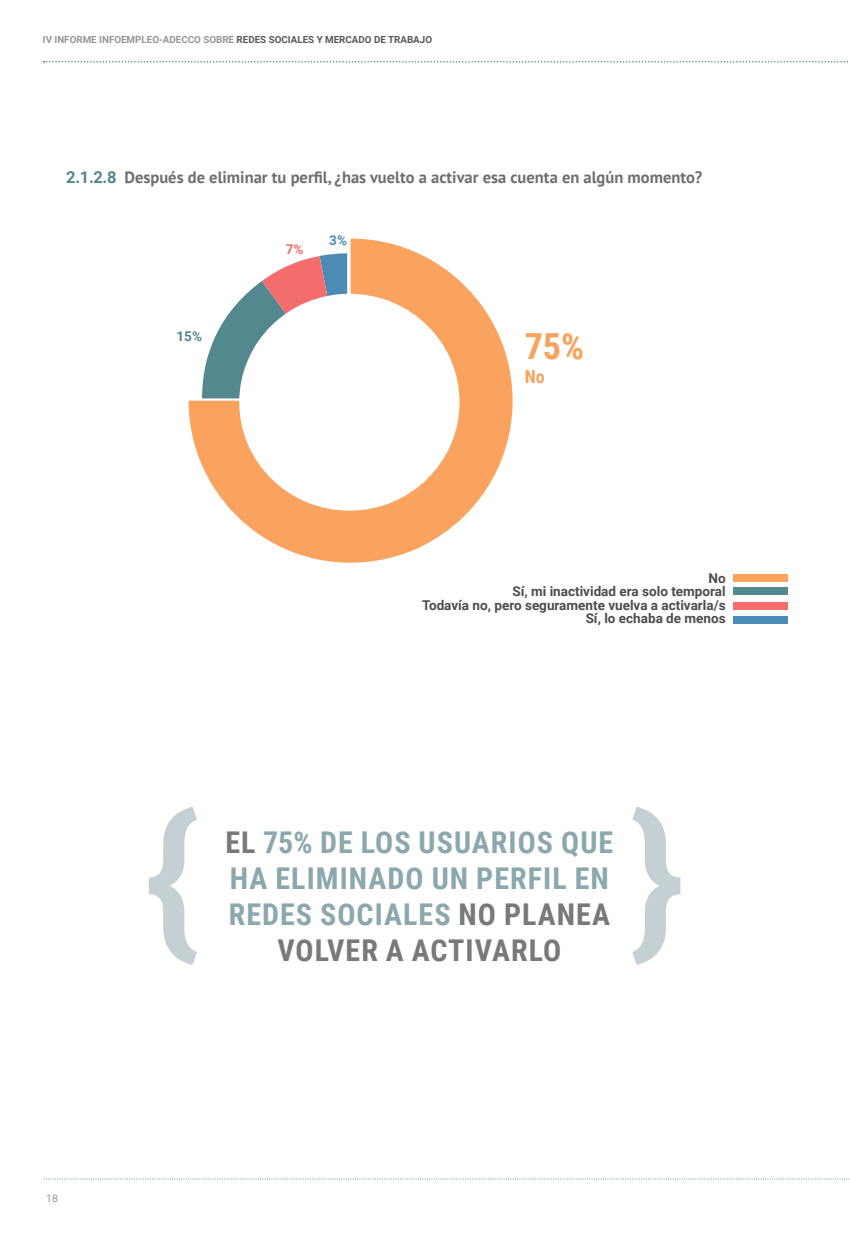
<style>
.page{position:relative;width:850px;height:1234px;background:#fff}
.page>*{position:absolute;margin:0;border:0;box-sizing:border-box;transform-origin:0 0}
.t1{font:700 165.9px "Roboto";color:#c4d0d3}
.t2{font:700 36px "Roboto Condensed";color:#f9a35e}
.t3{font:700 30px/36px "Roboto Condensed";letter-spacing:.035em;color:#8ba8ae}
.t4{font:700 30px "Roboto Condensed";letter-spacing:.035em;color:#77797b}
.t5{font:700 18px "Roboto Condensed";color:#f9a35e}
.t6{font:700 16.5px "PT Sans";color:#6d6f71}
.t7{font:700 13.5px/13.5px "Roboto";color:#4d4d4f;text-align:right}
.t8{font:700 13.5px "Roboto";color:#52888e}
.t9{font:700 13.5px "Roboto";color:#f26d6c}
.t10{font:700 13.5px "Roboto";color:#4c8bb3}
.t11{font:10.5px "Roboto";color:#949698}
.t12{font:700 9.75px "Roboto";color:#949698}
.s1{color:#58595b}
.s2{font-family:"Roboto";color:#52888e}
.s3{color:#77797b}
</style>
<div class="page">
<svg style="left:44px;top:61px;width:804px;height:1px"></svg>
<svg style="left:44px;top:1178px;width:806px;height:1px"></svg>
<svg style="left:188px;top:239px;width:324px;height:324px"></svg>
<div style="left:733px;top:574px;width:54px;height:8px;background:#f9a35e"></div>
<div style="left:733px;top:587px;width:54px;height:8px;background:#52888e"></div>
<div style="left:733px;top:601px;width:54px;height:8px;background:#f26d6c"></div>
<div style="left:733px;top:616px;width:54px;height:8px;background:#4c8bb3"></div>
<div style="left:239px;top:294px;width:220px;height:217px;background:#fff;border-radius:50%"></div>
<p class="t12" style="left:43px;top:33px;width:390px">IV INFORME INFOEMPLEO-ADECCO SOBRE <span class="s1">REDES SOCIALES Y MERCADO DE TRABAJO</span></p>
<p class="t6" style="left:66px;top:166px;width:637px"><span class="s2">2.1.2.8</span> Después de eliminar tu perfil, ¿has vuelto a activar esa cuenta en algún momento?</p>
<p class="t8" style="left:176px;top:326px;width:27px">15%</p>
<p class="t9" style="left:286px;top:239px;width:19px">7%</p>
<p class="t10" style="left:329px;top:230px;width:19px">3%</p>
<h2 class="t2" style="left:524px;top:321px;width:61px">75%</h2>
<h3 class="t5" style="left:524px;top:364px;width:21px">No</h3>
<p class="t7" style="left:422px;top:571px;width:305px">No<br>Sí, mi inactividad era solo temporal<br>Todavía no, pero seguramente vuelva a activarla/s<br>Sí, lo echaba de menos</p>
<h1 class="t1" style="left:145px;top:761px;width:56px">{</h1>
<h3 class="t3" style="left:225px;top:823px;width:389px"><span class="s3">EL</span> 75% DE LOS USUARIOS QUE<br>HA ELIMINADO UN PERFIL EN<br>REDES SOCIALES <span class="s3">NO PLANEA</span></h3>
<h3 class="t4" style="left:277px;top:929px;width:285px">VOLVER A ACTIVARLO</h3>
<p class="t11" style="left:46px;top:1191px;width:13px">18</p>
</div>
